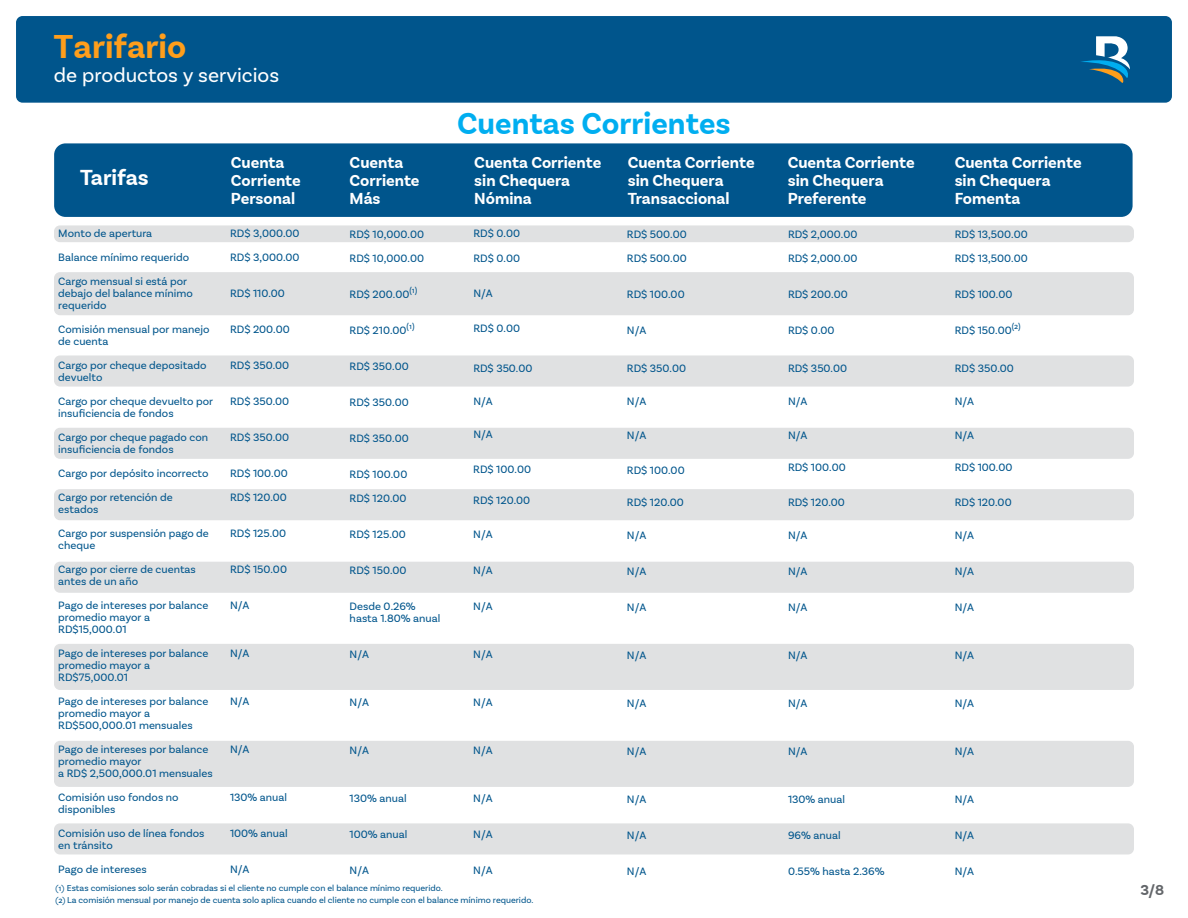
<style>
.page{position:relative;width:1188px;height:918px;background:#fff}
.page>*{position:absolute;margin:0;border:0;box-sizing:border-box;transform-origin:0 0}
.t1{font:700 34.2px "Basic Sans W05";color:#ff9e1b}
.t2{font:700 31.5px "Basic Sans W05";color:#00aef0}
.t3{font:700 22.5px "Basic Sans W05";color:#fff}
.t4{font:20.85px "Basic Sans";color:#fff}
.t5{font:700 16.5px/18px "Basic Sans W05";color:#fff}
.t6{font:700 15px "Basic Sans W05";color:#63666a}
.t7{font:11.25px/12px "Basic Sans";color:#00558c}
.t8{font:9px/12px "Basic Sans";color:#00558c}
.s1{font-family:"Freight Sans";font-weight:500}
</style>
<div class="page">
<div style="left:54px;top:225px;width:1080px;height:17px;background:#e0e1e2;border-radius:6px"></div>
<div style="left:54px;top:272px;width:1080px;height:43px;background:#e0e1e2;border-radius:6px"></div>
<div style="left:54px;top:489px;width:1080px;height:31px;background:#e0e1e2;border-radius:6px"></div>
<div style="left:54px;top:562px;width:1080px;height:31px;background:#e0e1e2;border-radius:6px"></div>
<div style="left:54px;top:355px;width:1080px;height:32px;background:#e0e1e2;border-radius:6px"></div>
<div style="left:54px;top:428px;width:1080px;height:31px;background:#e0e1e2;border-radius:6px"></div>
<div style="left:54px;top:823px;width:1080px;height:31px;background:#e0e1e2;border-radius:6px"></div>
<div style="left:54px;top:644px;width:1080px;height:46px;background:#e0e1e2;border-radius:6px"></div>
<div style="left:54px;top:741px;width:1080px;height:46px;background:#e0e1e2;border-radius:6px"></div>
<div style="left:54px;top:143px;width:1079px;height:74px;background:#00558c;border-radius:11px"></div>
<div style="left:16px;top:16px;width:1156px;height:87px;background:#00558c;border-radius:7px"></div>
<svg style="left:1081px;top:36px;width:49px;height:47px"></svg>
<h1 class="t1" style="left:54px;top:26px;width:134px">Tarifario</h1>
<h3 class="t4" style="left:54px;top:63px;width:227px">de productos y servicios</h3>
<h3 class="t3" style="left:80px;top:164px;width:70px">Tarifas</h3>
<p class="t7" style="left:58px;top:221px;width:132px;line-height:24px">Monto de apertura<br>Balance mínimo requerido<br>Cargo mensual si está por</p>
<p class="t7" style="left:58px;top:287px;width:136px">debajo del balance mínimo requerido</p>
<p class="t7" style="left:58px;top:323px;width:153px">Comisión mensual por manejo de cuenta</p>
<p class="t7" style="left:58px;top:359px;width:150px">Cargo por cheque depositado devuelto</p>
<p class="t7" style="left:58px;top:395px;width:156px">Cargo por cheque devuelto por insuficiencia de fondos</p>
<p class="t7" style="left:58px;top:431px;width:151px">Cargo por cheque pagado con insuficiencia de fondos</p>
<p class="t7" style="left:58px;top:461px;width:152px;line-height:24px">Cargo por depósito incorrecto<br>Cargo por retención de</p>
<p class="t7" style="left:58px;top:497px;width:152px;line-height:24px">estados<br>Cargo por suspensión pago de</p>
<p class="t7" style="left:58px;top:533px;width:139px;line-height:24px">cheque<br>Cargo por cierre de cuentas</p>
<p class="t7" style="left:58px;top:569px;width:151px;line-height:24px">antes de un año<br>Pago de intereses por balance</p>
<p class="t7" style="left:58px;top:611px;width:93px">promedio mayor a<br>RD$15,000.01</p>
<p class="t7" style="left:58px;top:647px;width:151px">Pago de intereses por balance promedio mayor a<br>RD$75,000.01</p>
<p class="t7" style="left:58px;top:695px;width:151px">Pago de intereses por balance promedio mayor a<br>RD$500,000.01 mensuales</p>
<p class="t7" style="left:58px;top:743px;width:156px">Pago de intereses por balance promedio mayor<br>a RD$ 2,500,000.01 mensuales</p>
<p class="t7" style="left:58px;top:791px;width:122px">Comisión uso fondos no disponibles</p>
<p class="t7" style="left:58px;top:827px;width:148px">Comisión uso de línea fondos en tránsito</p>
<p class="t7" style="left:58px;top:863px;width:90px">Pago de intereses</p>
<h3 class="t5" style="left:231px;top:154px;width:71px">Cuenta<br>Corriente<br>Personal</h3>
<p class="t7" style="left:230px;top:221px;width:71px;line-height:24px">RD$ 3,000.00<br>RD$ 3,000.00</p>
<p class="t7" style="left:230px;top:287px;width:56px">RD$ 110.00</p>
<p class="t7" style="left:230px;top:323px;width:61px">RD$ 200.00</p>
<p class="t7" style="left:230px;top:359px;width:61px">RD$ 350.00</p>
<p class="t7" style="left:230px;top:395px;width:61px">RD$ 350.00</p>
<p class="t7" style="left:230px;top:431px;width:61px">RD$ 350.00</p>
<p class="t7" style="left:230px;top:461px;width:59px;line-height:24px">RD$ 100.00<br>RD$ 120.00</p>
<p class="t7" style="left:230px;top:527px;width:58px">RD$ 125.00</p>
<p class="t7" style="left:230px;top:563px;width:58px">RD$ 150.00</p>
<p class="t7" style="left:230px;top:599px;width:21px">N/A</p>
<p class="t7" style="left:230px;top:647px;width:21px">N/A</p>
<p class="t7" style="left:230px;top:695px;width:21px">N/A</p>
<p class="t7" style="left:230px;top:743px;width:21px">N/A</p>
<p class="t7" style="left:230px;top:791px;width:59px">130% anual</p>
<p class="t7" style="left:230px;top:827px;width:59px">100% anual</p>
<p class="t7" style="left:230px;top:863px;width:21px">N/A</p>
<h3 class="t5" style="left:350px;top:154px;width:71px">Cuenta<br>Corriente<br>Más</h3>
<p class="t7" style="left:350px;top:222px;width:76px;line-height:24px">RD$ 10,000.00<br>RD$ 10,000.00</p>
<p class="t7" style="left:350px;top:288px;width:69px">RD$ 200.00<sup>(</sup><sup>1</sup><sup>)</sup></p>
<p class="t7" style="left:350px;top:324px;width:67px">RD$ 210.00<sup>(</sup><sup>1</sup><sup>)</sup></p>
<p class="t7" style="left:350px;top:360px;width:61px">RD$ 350.00</p>
<p class="t7" style="left:350px;top:396px;width:61px">RD$ 350.00</p>
<p class="t7" style="left:350px;top:432px;width:61px">RD$ 350.00</p>
<p class="t7" style="left:350px;top:462px;width:59px;line-height:24px">RD$ 100.00<br>RD$ 120.00</p>
<p class="t7" style="left:350px;top:528px;width:58px">RD$ 125.00</p>
<p class="t7" style="left:350px;top:564px;width:58px">RD$ 150.00</p>
<p class="t7" style="left:350px;top:600px;width:92px">Desde 0.26% hasta 1.80% anual</p>
<p class="t7" style="left:350px;top:648px;width:21px">N/A</p>
<p class="t7" style="left:350px;top:696px;width:21px">N/A</p>
<p class="t7" style="left:350px;top:744px;width:21px">N/A</p>
<p class="t7" style="left:350px;top:792px;width:59px">130% anual</p>
<p class="t7" style="left:350px;top:828px;width:59px">100% anual</p>
<p class="t7" style="left:350px;top:864px;width:21px">N/A</p>
<h2 class="t2" style="left:457px;top:105px;width:275px">Cuentas Corrientes</h2>
<h3 class="t5" style="left:474px;top:154px;width:128px">Cuenta Corriente sin Chequera<br>Nómina</h3>
<p class="t7" style="left:474px;top:221px;width:48px;line-height:24.8px">RD$ 0.00<br>RD$ 0.00</p>
<p class="t7" style="left:474px;top:288px;width:21px">N/A</p>
<p class="t7" style="left:474px;top:323px;width:48px">RD$ 0.00</p>
<p class="t7" style="left:473px;top:362px;width:61px">RD$ 350.00</p>
<p class="t7" style="left:473px;top:395px;width:21px">N/A</p>
<p class="t7" style="left:473px;top:429px;width:21px">N/A</p>
<p class="t7" style="left:473px;top:463px;width:59px">RD$ 100.00</p>
<p class="t7" style="left:473px;top:495px;width:58px">RD$ 120.00</p>
<p class="t7" style="left:473px;top:528px;width:21px">N/A</p>
<p class="t7" style="left:473px;top:564px;width:21px">N/A</p>
<p class="t7" style="left:473px;top:600px;width:21px">N/A</p>
<p class="t7" style="left:473px;top:648px;width:21px">N/A</p>
<p class="t7" style="left:473px;top:696px;width:21px">N/A</p>
<p class="t7" style="left:473px;top:744px;width:21px">N/A</p>
<p class="t7" style="left:473px;top:792px;width:21px">N/A</p>
<p class="t7" style="left:473px;top:828px;width:21px">N/A</p>
<p class="t7" style="left:473px;top:864px;width:21px">N/A</p>
<h3 class="t5" style="left:628px;top:154px;width:128px">Cuenta Corriente sin Chequera<br>Transaccional</h3>
<p class="t7" style="left:627px;top:222px;width:61px;line-height:24.2px">RD$ 500.00<br>RD$ 500.00</p>
<p class="t7" style="left:627px;top:288px;width:59px">RD$ 100.00</p>
<p class="t7" style="left:627px;top:324px;width:21px">N/A</p>
<p class="t7" style="left:627px;top:362px;width:61px">RD$ 350.00</p>
<p class="t7" style="left:627px;top:395px;width:21px">N/A</p>
<p class="t7" style="left:627px;top:429px;width:21px">N/A</p>
<p class="t7" style="left:627px;top:464px;width:59px">RD$ 100.00</p>
<p class="t7" style="left:627px;top:496px;width:58px">RD$ 120.00</p>
<p class="t7" style="left:627px;top:529px;width:21px">N/A</p>
<p class="t7" style="left:627px;top:565px;width:21px">N/A</p>
<p class="t7" style="left:627px;top:601px;width:21px">N/A</p>
<p class="t7" style="left:627px;top:649px;width:21px">N/A</p>
<p class="t7" style="left:627px;top:697px;width:21px">N/A</p>
<p class="t7" style="left:627px;top:745px;width:21px">N/A</p>
<p class="t7" style="left:627px;top:793px;width:21px">N/A</p>
<p class="t7" style="left:627px;top:829px;width:21px">N/A</p>
<p class="t7" style="left:627px;top:865px;width:21px">N/A</p>
<h3 class="t5" style="left:788px;top:154px;width:128px">Cuenta Corriente sin Chequera<br>Preferente</h3>
<p class="t7" style="left:788px;top:222px;width:71px;line-height:24.2px">RD$ 2,000.00<br>RD$ 2,000.00</p>
<p class="t7" style="left:788px;top:288px;width:61px">RD$ 200.00</p>
<p class="t7" style="left:788px;top:324px;width:48px">RD$ 0.00</p>
<p class="t7" style="left:788px;top:362px;width:61px">RD$ 350.00</p>
<p class="t7" style="left:788px;top:395px;width:21px">N/A</p>
<p class="t7" style="left:788px;top:429px;width:21px">N/A</p>
<p class="t7" style="left:788px;top:461px;width:59px">RD$ 100.00</p>
<p class="t7" style="left:788px;top:496px;width:58px">RD$ 120.00</p>
<p class="t7" style="left:788px;top:529px;width:21px">N/A</p>
<p class="t7" style="left:788px;top:565px;width:21px">N/A</p>
<p class="t7" style="left:788px;top:601px;width:21px">N/A</p>
<p class="t7" style="left:788px;top:649px;width:21px">N/A</p>
<p class="t7" style="left:788px;top:697px;width:21px">N/A</p>
<p class="t7" style="left:788px;top:745px;width:21px">N/A</p>
<p class="t7" style="left:788px;top:793px;width:59px">130% anual</p>
<p class="t7" style="left:788px;top:829px;width:54px">96% anual</p>
<p class="t7" style="left:788px;top:865px;width:98px">0.55% hasta 2.36%</p>
<h3 class="t5" style="left:955px;top:154px;width:129px">Cuenta Corriente sin Chequera<br>Fomenta</h3>
<p class="t7" style="left:955px;top:222px;width:75px;line-height:24.2px">RD$ 13,500.00<br>RD$ 13,500.00</p>
<p class="t7" style="left:955px;top:288px;width:59px">RD$ 100.00</p>
<p class="t7" style="left:955px;top:324px;width:68px">RD$ 150.00<sup>(</sup><sup>2</sup><sup>)</sup></p>
<p class="t7" style="left:955px;top:362px;width:61px">RD$ 350.00</p>
<p class="t7" style="left:955px;top:395px;width:21px">N/A</p>
<p class="t7" style="left:955px;top:429px;width:21px">N/A</p>
<p class="t7" style="left:955px;top:461px;width:59px">RD$ 100.00</p>
<p class="t7" style="left:955px;top:496px;width:58px">RD$ 120.00</p>
<p class="t7" style="left:955px;top:529px;width:21px">N/A</p>
<p class="t7" style="left:955px;top:565px;width:21px">N/A</p>
<p class="t7" style="left:955px;top:601px;width:21px">N/A</p>
<p class="t7" style="left:955px;top:649px;width:21px">N/A</p>
<p class="t7" style="left:955px;top:697px;width:21px">N/A</p>
<p class="t7" style="left:955px;top:745px;width:21px">N/A</p>
<p class="t7" style="left:955px;top:793px;width:21px">N/A</p>
<p class="t7" style="left:955px;top:829px;width:21px">N/A</p>
<p class="t7" style="left:955px;top:865px;width:21px">N/A</p>
<p class="t8" style="left:55px;top:882px;width:480px"><span class="s1">(1)</span> Estas comisiones solo serán cobradas si el cliente no cumple con el balance mínimo requerido.<br><span class="s1">(2)</span> La comisión mensual por manejo de cuenta solo aplica cuando el cliente no cumple con el balance mínimo requerido.</p>
<h3 class="t6" style="left:1141px;top:881px;width:25px">3/8</h3>
</div>
